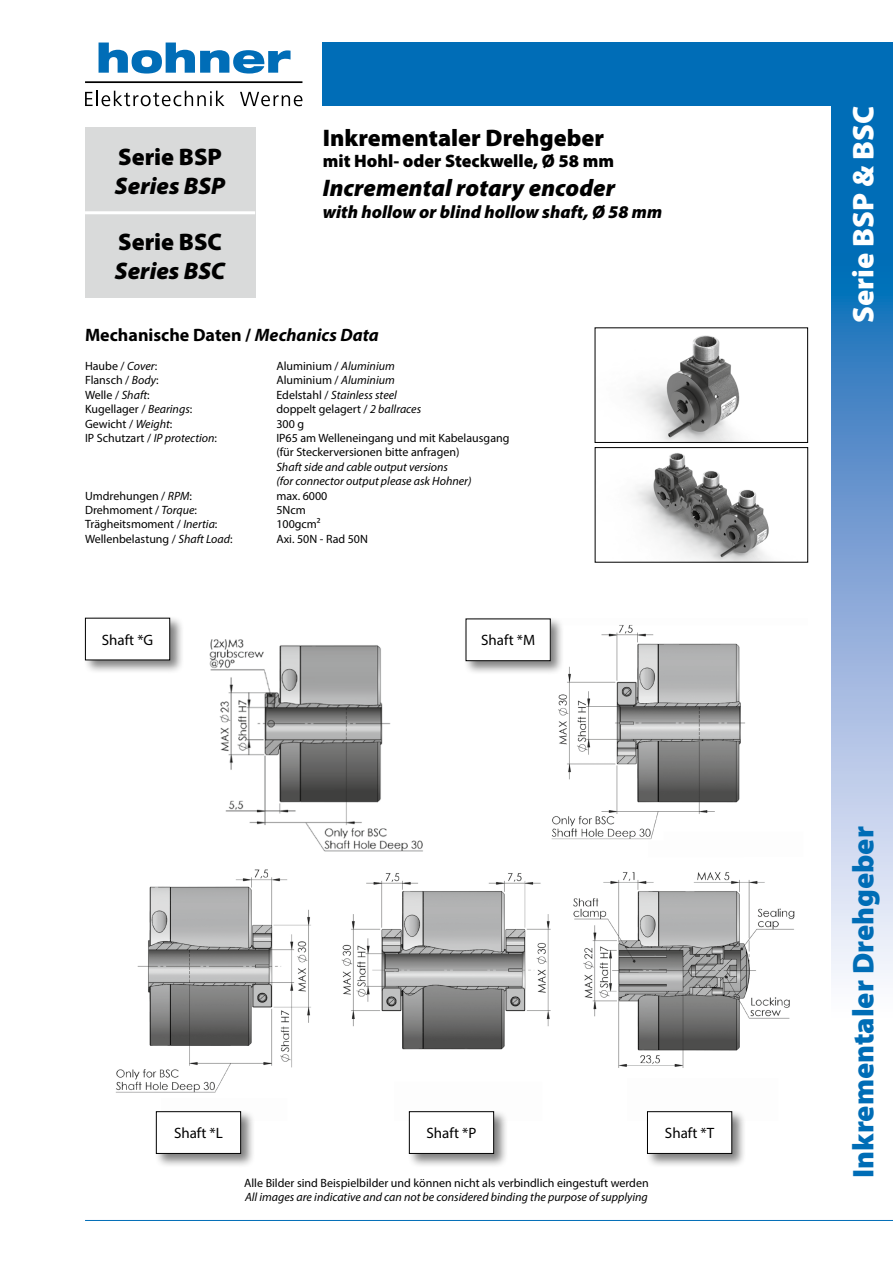
<style>
.page{position:relative;width:893px;height:1263px;background:#fff}
.page>*{position:absolute;margin:0;border:0;box-sizing:border-box;transform-origin:0 0}
.t1{font:900 30px "Myriad Pro";color:#006db6}
.t2{font:900 30px "Myriad Pro";color:#fff}
.t3{font:italic 900 24px "Myriad Pro";color:#000}
.t4{font:900 24px "Myriad Pro";color:#000}
.t5{font:italic 900 18px "Myriad Pro";color:#000}
.t6{font:700 18px "Myriad Pro";color:#000}
.t7{font:900 18px "Myriad Pro";color:#000}
.t8{font:15px "Myriad Pro";color:#000}
.t9{font:12px/14.4px "Myriad Pro";color:#000}
.t10{font:italic 12px/14.4px "Myriad Pro";color:#000}
.s1{font-style:italic}
.s2{font-style:normal}
</style>
<div class="page">
<div style="left:831px;top:43px;width:62px;height:211px;background:#006db7"></div>
<div style="left:323px;top:43px;width:570px;height:63px;background:#006db7"></div>
<svg style="left:831px;top:254px;width:62px;height:725px;background:#89aeda"></svg>
<hr style="left:85px;top:1220px;width:808px;height:1px;background:#006db7">
<svg style="left:99px;top:43px;width:192px;height:31px"></svg>
<svg style="left:85px;top:91px;width:140px;height:15px"></svg>
<svg style="left:240px;top:92px;width:62px;height:14px"></svg>
<hr style="left:85px;top:81px;width:217px;height:2px;background:#000">
<div style="left:85px;top:128px;width:170px;height:85px;background:#d9dada"></div>
<div style="left:85px;top:213px;width:170px;height:85px;background:#d9dada"></div>
<img style="left:636px;top:335px;width:104px;height:106px">
<div style="left:595px;top:328px;width:213px;height:115px;border:1px solid #000"></div>
<img style="left:635px;top:453px;width:134px;height:107px">
<div style="left:595px;top:447px;width:213px;height:115px;border:1px solid #000"></div>
<hr style="left:85px;top:211px;width:170px;height:3px;background:#fff">
<img style="left:551px;top:625px;width:194px;height:215px">
<img style="left:209px;top:639px;width:214px;height:213px">
<div style="left:83px;top:615px;width:101px;height:59px;background:#000;opacity:.5"></div>
<div style="left:85px;top:618px;width:85px;height:42px;background:#fff"></div>
<div style="left:85px;top:618px;width:85px;height:42px;border:1px solid #000"></div>
<div style="left:463px;top:616px;width:102px;height:59px;background:#000;opacity:.5"></div>
<div style="left:466px;top:619px;width:84px;height:42px;background:#fff"></div>
<div style="left:466px;top:618px;width:85px;height:43px;border:1px solid #000"></div>
<img style="left:115px;top:869px;width:680px;height:224px">
<div style="left:154px;top:1109px;width:101px;height:59px;background:#000;opacity:.5"></div>
<div style="left:156px;top:1112px;width:85px;height:41px;background:#fff"></div>
<div style="left:156px;top:1111px;width:85px;height:43px;border:1px solid #000"></div>
<div style="left:407px;top:1109px;width:101px;height:59px;background:#000;opacity:.5"></div>
<div style="left:409px;top:1112px;width:85px;height:41px;background:#fff"></div>
<div style="left:409px;top:1111px;width:85px;height:43px;border:1px solid #000"></div>
<div style="left:645px;top:1109px;width:101px;height:59px;background:#000;opacity:.5"></div>
<div style="left:647px;top:1112px;width:85px;height:41px;background:#fff"></div>
<div style="left:647px;top:1111px;width:85px;height:43px;border:1px solid #000"></div>
<h2 class="t4" style="left:118px;top:141px;width:105px">Serie BSP</h2>
<h2 class="t3" style="left:115px;top:170px;width:112px">Series BSP</h2>
<h2 class="t4" style="left:118px;top:226px;width:105px">Serie BSC</h2>
<h2 class="t3" style="left:115px;top:255px;width:112px">Series BSC</h2>
<h2 class="t4" style="left:323px;top:121px;width:283px">Inkrementaler Drehgeber</h2>
<h3 class="t7" style="left:323px;top:149px;width:293px">mit Hohl- oder Steckwelle, Ø 58 mm</h3>
<h2 class="t3" style="left:323px;top:172px;width:294px">Incremental rotary encoder</h2>
<h3 class="t5" style="left:323px;top:200px;width:341px">with hollow or blind hollow shaft, Ø 58 mm</h3>
<h3 class="t6" style="left:85px;top:323px;width:295px">Mechanische Daten / <span class="s1">Mechanics Data</span></h3>
<p class="t9" style="left:85px;top:358px;width:74px">Haube / <span class="s1">Cover</span>:</p>
<p class="t9" style="left:276px;top:358px;width:120px">Aluminium / <span class="s1">Aluminium</span></p>
<p class="t9" style="left:85px;top:373px;width:75px">Flansch / <span class="s1">Body</span>:</p>
<p class="t9" style="left:276px;top:373px;width:120px">Aluminium / <span class="s1">Aluminium</span></p>
<p class="t9" style="left:85px;top:387px;width:66px">Welle / <span class="s1">Shaft</span>:</p>
<p class="t10" style="left:276px;top:387px;width:122px"><span class="s2">Edelstahl /</span> Stainless steel</p>
<p class="t9" style="left:85px;top:402px;width:109px">Kugellager / <span class="s1">Bearings</span>:</p>
<p class="t9" style="left:276px;top:402px;width:146px">doppelt gelagert / <span class="s1">2 ballraces</span></p>
<p class="t9" style="left:85px;top:416px;width:89px">Gewicht / <span class="s1">Weight</span>:</p>
<p class="t9" style="left:276px;top:416px;width:29px">300 g</p>
<p class="t9" style="left:85px;top:430px;width:134px">IP Schutzart / <span class="s1">IP protection</span>:</p>
<p class="t9" style="left:276px;top:430px;width:235px">IP65 am Welleneingang und mit Kabelausgang (für Steckerversionen bitte anfragen)</p>
<p class="t10" style="left:276px;top:459px;width:197px">Shaft side and cable output versions<br>(for connector output please ask Hohner)</p>
<p class="t9" style="left:85px;top:488px;width:109px">Umdrehungen / <span class="s1">RPM</span>:</p>
<p class="t9" style="left:276px;top:488px;width:52px">max. 6000</p>
<p class="t9" style="left:85px;top:502px;width:114px">Drehmoment / <span class="s1">Torque</span>:</p>
<p class="t9" style="left:276px;top:502px;width:31px">5Ncm</p>
<p class="t9" style="left:85px;top:517px;width:134px">Trägheitsmoment / <span class="s1">Inertia</span>:</p>
<p class="t9" style="left:276px;top:517px;width:46px">100gcm²</p>
<p class="t9" style="left:85px;top:531px;width:149px">Wellenbelastung / <span class="s1">Shaft Load</span>:</p>
<p class="t9" style="left:276px;top:531px;width:93px">Axi. 50N - Rad 50N</p>
<p class="t8" style="left:102px;top:630px;width:53px">Shaft *G</p>
<p class="t8" style="left:481px;top:631px;width:55px">Shaft *M</p>
<p class="t8" style="left:174px;top:1124px;width:50px">Shaft *L</p>
<p class="t8" style="left:427px;top:1124px;width:51px">Shaft *P</p>
<p class="t8" style="left:665px;top:1124px;width:51px">Shaft *T</p>
<p class="t9" style="left:244px;top:1175px;width:406px">Alle Bilder sind Beispielbilder und können nicht als verbindlich eingestuft werden</p>
<p class="t10" style="left:245px;top:1189px;width:404px">All images are indicative and can not be considered binding the purpose of supplying</p>
<h1 class="t2" style="left:843px;top:323px;width:218px;rotate:-90deg">Serie BSP &amp; BSC</h1>
<h1 class="t1" style="left:843px;top:1178px;width:353px;rotate:-90deg">Inkrementaler Drehgeber</h1>
</div>
